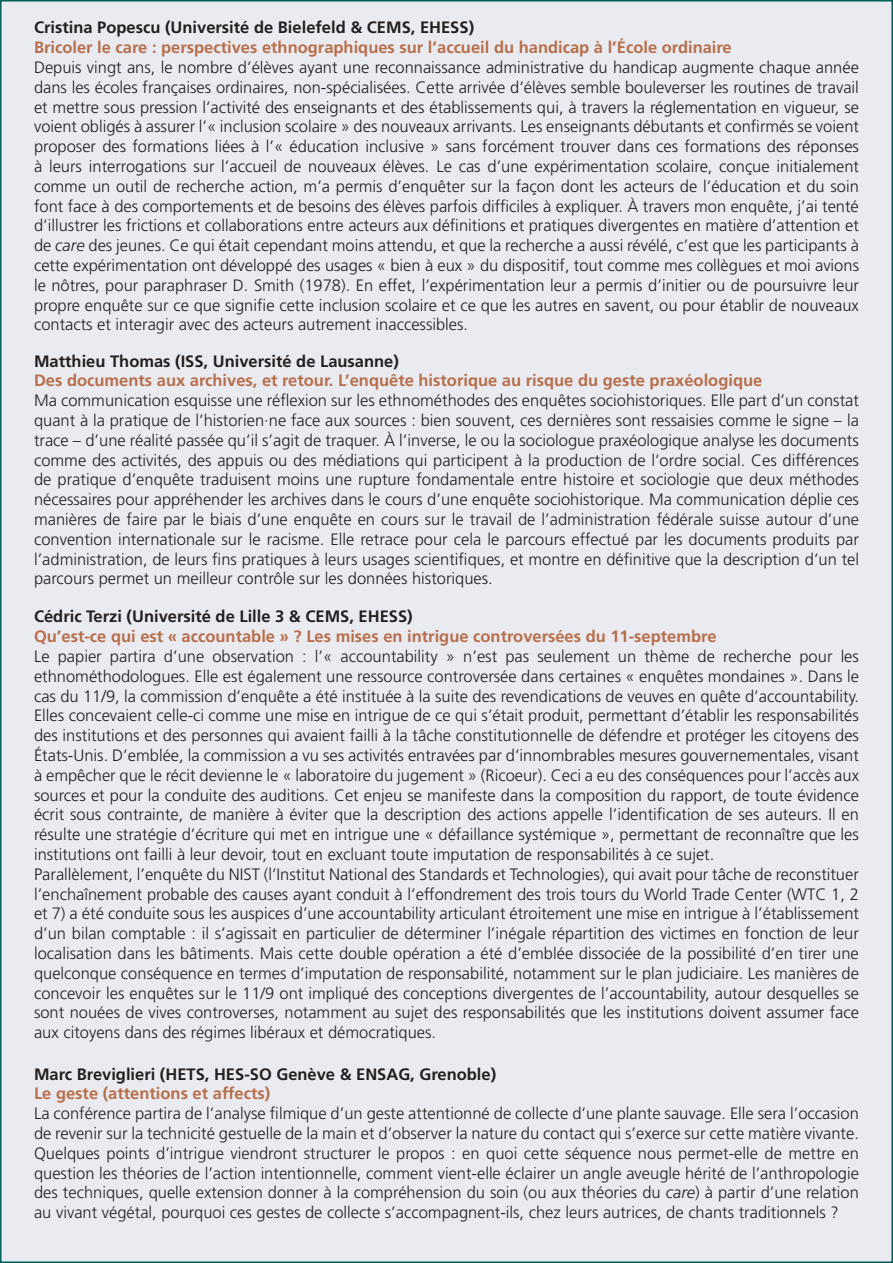
<style>
.page{position:relative;width:893px;height:1263px;background:#fff}
.page>*{position:absolute;margin:0;border:0;box-sizing:border-box;transform-origin:0 0}
.t1{font:300 16.5px/19.8px "Frutiger LT Std";color:#231f20;text-align:justify}
.t2{font:700 16.5px "Frutiger LT Std";color:#b76e4a}
.t3{font:700 16.5px "Frutiger LT Std";color:#231f20}
.s1{font-style:italic}
</style>
<div class="page">
<div style="left:0;top:0;width:893px;height:1263px;background:#eaebf1;border:2px solid #00615b"></div>
<p class="t3" style="left:34px;top:18px;width:442px">Cristina Popescu (Université de Bielefeld &amp; CEMS, EHESS)</p>
<p class="t2" style="left:34px;top:38px;width:699px">Bricoler le care : perspectives ethnographiques sur l’accueil du handicap à l’École ordinaire</p>
<p class="t1" style="left:34px;top:58px;width:826px">Depuis vingt ans, le nombre d’élèves ayant une reconnaissance administrative du handicap augmente chaque année dans les écoles françaises ordinaires, non-spécialisées. Cette arrivée d’élèves semble bouleverser les routines de travail et mettre sous pression l’activité des enseignants et des établissements qui, à travers la réglementation en vigueur, se voient obligés à assurer l’« inclusion scolaire » des nouveaux arrivants. Les enseignants débutants et confirmés se voient proposer des formations liées à l’« éducation inclusive » sans forcément trouver dans ces formations des réponses à leurs interrogations sur l’accueil de nouveaux élèves. Le cas d’une expérimentation scolaire, conçue initialement comme un outil de recherche action, m’a permis d’enquêter sur la façon dont les acteurs de l’éducation et du soin font face à des comportements et de besoins des élèves parfois difficiles à expliquer. À travers mon enquête, j’ai tenté d’illustrer les frictions et collaborations entre acteurs aux définitions et pratiques divergentes en matière d’attention et de <span class="s1">care</span> des jeunes. Ce qui était cependant moins attendu, et que la recherche a aussi révélé, c’est que les participants à cette expérimentation ont développé des usages « bien à eux » du dispositif, tout comme mes collègues et moi avions le nôtres, pour paraphraser D. Smith (1978). En effet, l’expérimentation leur a permis d’initier ou de poursuivre leur propre enquête sur ce que signifie cette inclusion scolaire et ce que les autres en savent, ou pour établir de nouveaux contacts et interagir avec des acteurs autrement inaccessibles.</p>
<p class="t3" style="left:34px;top:351px;width:366px">Matthieu Thomas (ISS, Université de Lausanne)</p>
<p class="t2" style="left:34px;top:371px;width:730px">Des documents aux archives, et retour. L’enquête historique au risque du geste praxéologique</p>
<p class="t1" style="left:34px;top:391px;width:826px">Ma communication esquisse une réflexion sur les ethnométhodes des enquêtes sociohistoriques. Elle part d’un constat quant à la pratique de l’historien·ne face aux sources : bien souvent, ces dernières sont ressaisies comme le signe – la trace – d’une réalité passée qu’il s’agit de traquer. À l’inverse, le ou la sociologue praxéologique analyse les documents comme des activités, des appuis ou des médiations qui participent à la production de l’ordre social. Ces différences de pratique d’enquête traduisent moins une rupture fondamentale entre histoire et sociologie que deux méthodes nécessaires pour appréhender les archives dans le cours d’une enquête sociohistorique. Ma communication déplie ces manières de faire par le biais d’une enquête en cours sur le travail de l’administration fédérale suisse autour d’une convention internationale sur le racisme. Elle retrace pour cela le parcours effectué par les documents produits par l’administration, de leurs fins pratiques à leurs usages scientifiques, et montre en définitive que la description d’un tel parcours permet un meilleur contrôle sur les données historiques.</p>
<p class="t3" style="left:34px;top:607px;width:380px">Cédric Terzi (Université de Lille 3 &amp; CEMS, EHESS)</p>
<p class="t2" style="left:34px;top:627px;width:684px">Qu’est-ce qui est « accountable » ? Les mises en intrigue controversées du 11-septembre</p>
<p class="t1" style="left:34px;top:647px;width:826px">Le papier partira d’une observation : l’« accountability » n’est pas seulement un thème de recherche pour les ethnométhodologues. Elle est également une ressource controversée dans certaines « enquêtes mondaines ». Dans le cas du 11/9, la commission d’enquête a été instituée à la suite des revendications de veuves en quête d’accountability.<br>Elles concevaient celle-ci comme une mise en intrigue de ce qui s’était produit, permettant d’établir les responsabilités des institutions et des personnes qui avaient failli à la tâche constitutionnelle de défendre et protéger les citoyens des États-Unis. D’emblée, la commission a vu ses activités entravées par d’innombrables mesures gouvernementales, visant à empêcher que le récit devienne le « laboratoire du jugement » (Ricoeur). Ceci a eu des conséquences pour l’accès aux sources et pour la conduite des auditions. Cet enjeu se manifeste dans la composition du rapport, de toute évidence écrit sous contrainte, de manière à éviter que la description des actions appelle l’identification de ses auteurs. Il en résulte une stratégie d’écriture qui met en intrigue une « défaillance systémique », permettant de reconnaître que les institutions ont failli à leur devoir, tout en excluant toute imputation de responsabilités à ce sujet.</p>
<p class="t1" style="left:34px;top:864px;width:826px">Parallèlement, l’enquête du NIST (l’Institut National des Standards et Technologies), qui avait pour tâche de reconstituer l’enchaînement probable des causes ayant conduit à l’effondrement des trois tours du World Trade Center (WTC 1, 2 et 7) a été conduite sous les auspices d’une accountability articulant étroitement une mise en intrigue à l’établissement d’un bilan comptable : il s’agissait en particulier de déterminer l’inégale répartition des victimes en fonction de leur localisation dans les bâtiments. Mais cette double opération a été d’emblée dissociée de la possibilité d’en tirer une quelconque conséquence en termes d’imputation de responsabilité, notamment sur le plan judiciaire. Les manières de concevoir les enquêtes sur le 11/9 ont impliqué des conceptions divergentes de l’accountability, autour desquelles se sont nouées de vives controverses, notamment au sujet des responsabilités que les institutions doivent assumer face aux citoyens dans des régimes libéraux et démocratiques.</p>
<p class="t3" style="left:34px;top:1064px;width:464px">Marc Breviglieri (HETS, HES-SO Genève &amp; ENSAG, Grenoble)</p>
<p class="t2" style="left:34px;top:1084px;width:238px">Le geste (attentions et affects)</p>
<p class="t1" style="left:34px;top:1104px;width:826px">La conférence partira de l’analyse filmique d’un geste attentionné de collecte d’une plante sauvage. Elle sera l’occasion de revenir sur la technicité gestuelle de la main et d’observer la nature du contact qui s’exerce sur cette matière vivante.<br>Quelques points d’intrigue viendront structurer le propos : en quoi cette séquence nous permet-elle de mettre en question les théories de l’action intentionnelle, comment vient-elle éclairer un angle aveugle hérité de l’anthropologie des techniques, quelle extension donner à la compréhension du soin (ou aux théories du <span class="s1">care</span>) à partir d’une relation au vivant végétal, pourquoi ces gestes de collecte s’accompagnent-ils, chez leurs autrices, de chants traditionnels ?</p>
</div>
